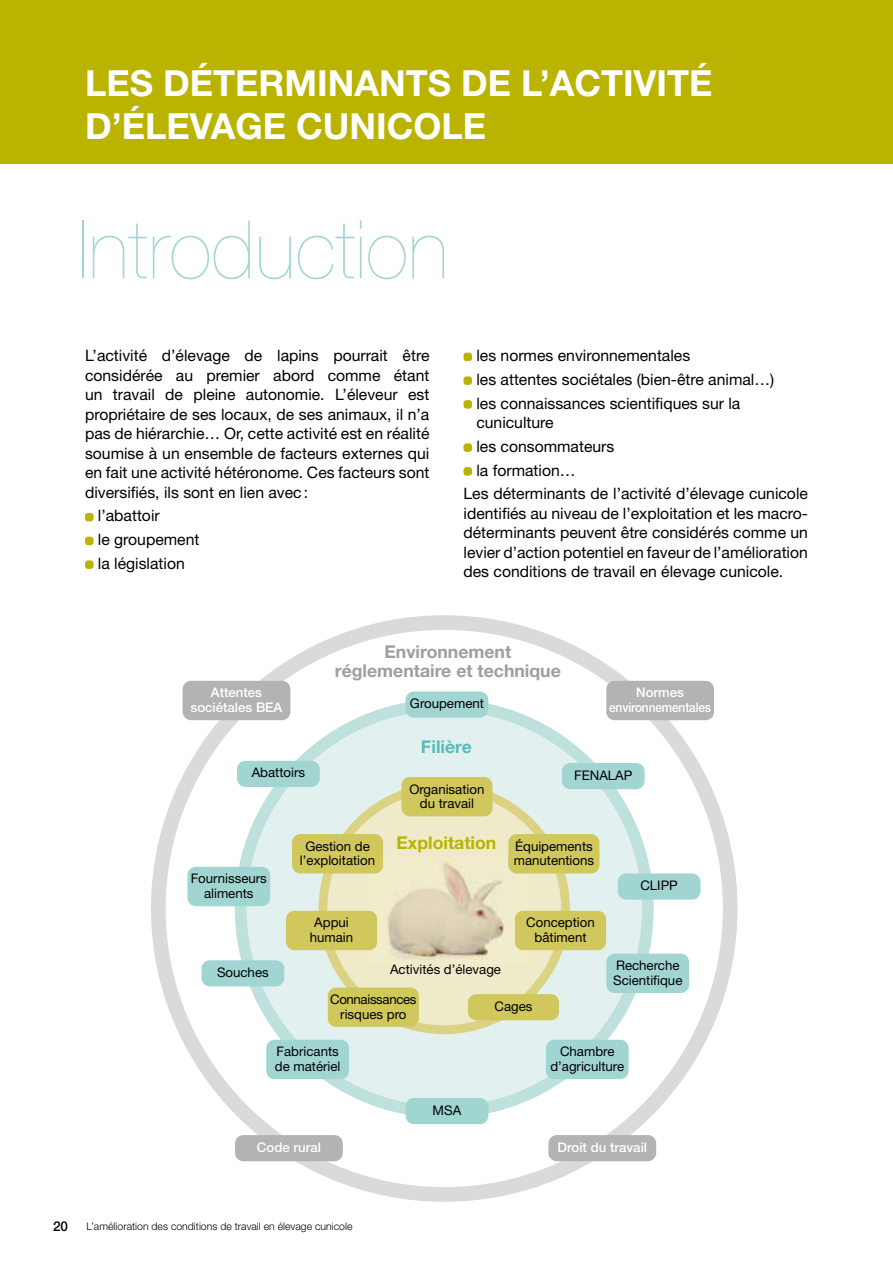
<style>
.page{position:relative;width:893px;height:1263px;background:#fff}
.page>*{position:absolute;margin:0;border:0;box-sizing:border-box;transform-origin:0 0}
.t1{font:200 81px "Helvetica Neue";color:#a1d5d2}
.t2{font:700 36px/43.2px "Helvetica Neue";color:#fff}
.t3{font:700 17.7px/19px "Helvetica Neue";color:#9c9e9f;text-align:center}
.t4{font:700 17.7px "Helvetica Neue";color:#bab300}
.t5{font:700 17.7px "Helvetica Neue";color:#59bcba}
.t6{font:15.75px/19.5px "Helvetica Neue";color:#000;text-align:justify}
.t7{font:500 13.5px "Helvetica Neue";color:#000}
.t8{font:13.2px/14.7px "Helvetica Neue";color:#000;text-align:center}
.t9{font:500 13.2px/14.7px "Helvetica Neue";color:#fff;text-align:center}
.t10{font:13.2px/14.7px "Helvetica Neue";letter-spacing:-.025em;color:#000;text-align:center}
.t11{font:300 10.5px "Helvetica Neue";color:#000}
</style>
<div class="page">
<div style="left:85px;top:513px;width:9px;height:8px;background:#bab300;border-radius:3px"></div>
<div style="left:85px;top:537px;width:9px;height:8px;background:#bab300;border-radius:3px"></div>
<div style="left:85px;top:560px;width:9px;height:9px;background:#bab300;border-radius:3px"></div>
<div style="left:463px;top:353px;width:9px;height:8px;background:#bab300;border-radius:3px"></div>
<div style="left:463px;top:376px;width:9px;height:9px;background:#bab300;border-radius:3px"></div>
<div style="left:463px;top:400px;width:9px;height:9px;background:#bab300;border-radius:3px"></div>
<div style="left:463px;top:443px;width:9px;height:9px;background:#bab300;border-radius:3px"></div>
<div style="left:463px;top:467px;width:9px;height:9px;background:#bab300;border-radius:3px"></div>
<svg style="left:151px;top:615px;width:586px;height:587px"></svg>
<svg style="left:235px;top:699px;width:419px;height:419px;fill:#e2f1ef"></svg>
<svg style="left:319px;top:783px;width:251px;height:251px;background:#e8e9cc"></svg>
<div style="left:235px;top:1135px;width:108px;height:26px;background:#b1b3b4;border-radius:8px"></div>
<div style="left:548px;top:1135px;width:108px;height:26px;background:#b1b3b4;border-radius:8px"></div>
<div style="left:183px;top:681px;width:107px;height:39px;background:#b1b3b4;border-radius:8px"></div>
<div style="left:606px;top:681px;width:108px;height:39px;background:#b1b3b4;border-radius:8px"></div>
<div style="left:328px;top:987px;width:91px;height:40px;background:#d0c75d;border-radius:8px"></div>
<div style="left:468px;top:994px;width:91px;height:26px;background:#d0c75d;border-radius:8px"></div>
<div style="left:292px;top:834px;width:91px;height:39px;background:#d0c75d;border-radius:8px"></div>
<div style="left:401px;top:777px;width:91px;height:39px;background:#d0c75d;border-radius:8px"></div>
<div style="left:508px;top:834px;width:91px;height:39px;background:#d0c75d;border-radius:8px"></div>
<div style="left:515px;top:911px;width:91px;height:39px;background:#d0c75d;border-radius:8px"></div>
<div style="left:286px;top:911px;width:91px;height:39px;background:#d0c75d;border-radius:8px"></div>
<div style="left:266px;top:1040px;width:83px;height:39px;background:#a1d5d2;border-radius:8px"></div>
<div style="left:406px;top:1098px;width:82px;height:26px;background:#a1d5d2;border-radius:8px"></div>
<div style="left:618px;top:873px;width:82px;height:27px;background:#a1d5d2;border-radius:8px"></div>
<div style="left:562px;top:763px;width:83px;height:26px;background:#a1d5d2;border-radius:8px"></div>
<div style="left:406px;top:691px;width:82px;height:27px;background:#a1d5d2;border-radius:8px"></div>
<div style="left:237px;top:761px;width:83px;height:26px;background:#a1d5d2;border-radius:8px"></div>
<div style="left:201px;top:960px;width:83px;height:26px;background:#a1d5d2;border-radius:8px"></div>
<div style="left:187px;top:867px;width:83px;height:39px;background:#a1d5d2;border-radius:8px"></div>
<div style="left:546px;top:1040px;width:83px;height:39px;background:#a1d5d2;border-radius:8px"></div>
<div style="left:606px;top:954px;width:83px;height:39px;background:#a1d5d2;border-radius:8px"></div>
<img style="left:369px;top:856px;width:160px;height:107px">
<img style="left:369px;top:856px;width:14px;height:17px">
<svg style="left:369px;top:856px;width:5px;height:12px"></svg>
<img style="left:508px;top:856px;width:21px;height:17px">
<img style="left:515px;top:856px;width:14px;height:9px">
<img style="left:515px;top:911px;width:14px;height:39px">
<svg style="left:527px;top:918px;width:2px;height:12px"></svg>
<img style="left:369px;top:911px;width:8px;height:39px">
<div style="left:0;top:0;width:893px;height:164px;background:#bab300"></div>
<h2 class="t2" style="left:85px;top:61px;width:629px">Les déterminants de l’activité d’élevage cunicole</h2>
<h1 class="t1" style="left:78px;top:203px;width:372px">Introduction</h1>
<p class="t6" style="left:85px;top:346px;width:346px">L’activité d’élevage de lapins pourrait être considérée au premier abord comme étant un travail de pleine autonomie. L’éleveur est propriétaire de ses locaux, de ses animaux, il n’a pas de hiérarchie… Or, cette activité est en réalité soumise à un ensemble de facteurs externes qui en fait une activité hétéronome. Ces facteurs sont diversifiés, ils sont en lien avec:</p>
<p class="t6" style="left:98px;top:504px;width:103px;line-height:23.7px;text-align:left">l’abattoir<br>le groupement la législation</p>
<p class="t6" style="left:476px;top:343px;width:299px;line-height:23.7px;text-align:left">les normes environnementales<br>les attentes sociétales (bien-être animal…) les connaissances scientifiques sur la</p>
<p class="t6" style="left:476px;top:413px;width:79px">cuniculture</p>
<p class="t6" style="left:476px;top:436px;width:140px">les consommateurs</p>
<p class="t6" style="left:476px;top:460px;width:101px">la formation…</p>
<p class="t6" style="left:463px;top:484px;width:346px">Les déterminants de l’activité d’élevage cunicole</p>
<p class="t6" style="left:463px;top:503px;width:346px">identifiés au niveau de l’exploitation et les macro&shy;déterminants peuvent être considérés comme un levier d’action potentiel en faveur de l’amélioration des conditions de travail en élevage cunicole.</p>
<p class="t3" style="left:335px;top:642px;width:228px">Environnement réglementaire et technique</p>
<p class="t9" style="left:191px;top:685px;width:93px">Attentes sociétales BEA</p>
<p class="t9" style="left:609px;top:685px;width:103px">Normes environnementales</p>
<p class="t8" style="left:410px;top:696px;width:76px">Groupement</p>
<p class="t5" style="left:421px;top:736px;width:52px">Filière</p>
<p class="t8" style="left:252px;top:765px;width:55px">Abattoirs</p>
<p class="t8" style="left:574px;top:767px;width:60px">FENALAP</p>
<p class="t8" style="left:410px;top:781px;width:76px">Organisation du travail</p>
<p class="t8" style="left:300px;top:838px;width:77px">Gestion de l’exploitation</p>
<p class="t4" style="left:396px;top:832px;width:101px">Exploitation</p>
<p class="t8" style="left:514px;top:838px;width:82px;text-align:left">Équipements manutentions</p>
<p class="t8" style="left:191px;top:871px;width:78px">Fournisseurs aliments</p>
<p class="t8" style="left:640px;top:878px;width:39px">CLIPP</p>
<p class="t8" style="left:310px;top:915px;width:45px">Appui humain</p>
<p class="t8" style="left:526px;top:915px;width:70px">Conception bâtiment</p>
<p class="t8" style="left:217px;top:965px;width:53px">Souches</p>
<p class="t8" style="left:390px;top:961px;width:112px">Activités d’élevage</p>
<p class="t8" style="left:613px;top:958px;width:71px;text-align:left">Recherche<br>Scientifique</p>
<p class="t10" style="left:330px;top:992px;width:88px">Connaissances risques pro</p>
<p class="t8" style="left:494px;top:998px;width:39px">Cages</p>
<p class="t8" style="left:275px;top:1044px;width:67px;text-align:left">Fabricants de matériel</p>
<p class="t8" style="left:433px;top:1102px;width:30px">MSA</p>
<p class="t8" style="left:550px;top:1044px;width:75px">Chambre d’agriculture</p>
<p class="t9" style="left:257px;top:1139px;width:65px">Code rural</p>
<p class="t9" style="left:558px;top:1139px;width:91px">Droit du travail</p>
<p class="t7" style="left:53px;top:1218px;width:17px">20</p>
<p class="t11" style="left:86px;top:1220px;width:268px">L’amélioration des conditions de travail en élevage cunicole</p>
</div>
